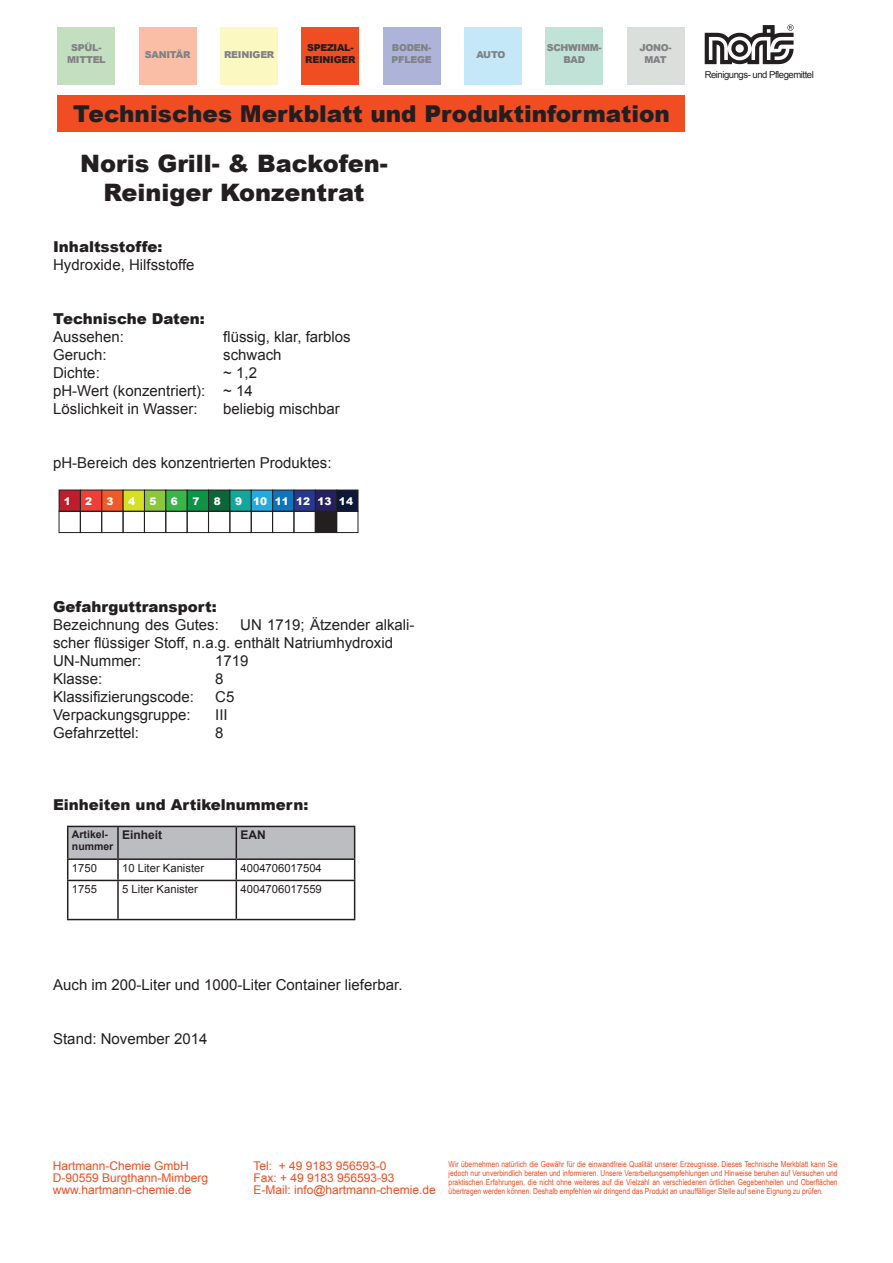
<style>
.page{position:relative;width:893px;height:1263px;background:#fff}
.page>*{position:absolute;margin:0;border:0;box-sizing:border-box;transform-origin:0 0}
.t1{font:900 24px/28.8px "Arial";color:#231f20;text-align:center}
.t2{font:900 23.25px "Arial";color:#231f20}
.t3{font:15px/18px "Arial";color:#231f20}
.t4{font:900 15px "Arial";color:#231f20}
.t5{font:12px/12px "Arial";color:#f04d22}
.t6{font:700 12px "Arial";color:#231f20}
.t7{font:11.25px "Arial";color:#231f20}
.t8{font:900 10.5px "Arial";color:#fff}
.t9{font:700 10.5px/12px "Arial";color:#231f20}
.t10{font:900 9.6px/12.3px "Arial";letter-spacing:-.025em;color:#808285;text-align:center}
.t11{font:9.6px "Arial";letter-spacing:-.05em;color:#231f20}
.t12{font:900 9.6px/12.3px "Arial";letter-spacing:-.025em;color:#231f20}
.t13{font:8.25px/9px "Arial Narrow";color:#f04d22;text-align:justify}
</style>
<div class="page">
<div style="left:383px;top:27px;width:58px;height:58px;background:#aeb3d9"></div>
<div style="left:464px;top:27px;width:58px;height:58px;background:#c4e8f7"></div>
<div style="left:301px;top:27px;width:58px;height:58px;background:#f04d22"></div>
<div style="left:220px;top:27px;width:58px;height:58px;background:#fbf8c1"></div>
<div style="left:627px;top:27px;width:58px;height:58px;background:#dadfdb"></div>
<div style="left:545px;top:27px;width:58px;height:58px;background:#c1e3d7"></div>
<div style="left:57px;top:27px;width:58px;height:58px;background:#c3dfbf"></div>
<div style="left:139px;top:27px;width:58px;height:58px;background:#fabda6"></div>
<svg style="left:705px;top:25px;width:89px;height:39px"></svg>
<div style="left:57px;top:95px;width:628px;height:37px;background:#f04d22"></div>
<hr style="left:67px;top:881px;width:1px;height:38px;background:#231f20">
<svg style="left:67px;top:826px;width:288px;height:54px"></svg>
<hr style="left:117px;top:881px;width:2px;height:38px;background:#231f20">
<hr style="left:236px;top:881px;width:1px;height:38px;background:#231f20">
<hr style="left:354px;top:881px;width:1px;height:38px;background:#231f20">
<hr style="left:67px;top:880px;width:51px;height:1px;background:#231f20">
<hr style="left:118px;top:880px;width:118px;height:1px;background:#231f20">
<hr style="left:236px;top:880px;width:119px;height:1px;background:#231f20">
<hr style="left:67px;top:919px;width:51px;height:1px;background:#231f20">
<hr style="left:118px;top:919px;width:118px;height:1px;background:#231f20">
<hr style="left:236px;top:919px;width:119px;height:1px;background:#231f20">
<div style="left:59px;top:490px;width:21px;height:21px;background:#be1d2c"></div>
<div style="left:80px;top:490px;width:22px;height:21px;background:#ee3e35"></div>
<div style="left:80px;top:490px;width:22px;height:22px;border:1px solid #231f20"></div>
<div style="left:102px;top:490px;width:21px;height:21px;background:#f15929"></div>
<div style="left:123px;top:490px;width:21px;height:21px;background:#d6df21"></div>
<div style="left:145px;top:490px;width:21px;height:21px;background:#8bc63e"></div>
<div style="left:144px;top:490px;width:22px;height:22px;border:1px solid #231f20"></div>
<div style="left:166px;top:490px;width:21px;height:21px;background:#3ab54a"></div>
<div style="left:187px;top:490px;width:21px;height:21px;background:#0d9344"></div>
<div style="left:187px;top:490px;width:22px;height:22px;border:1px solid #231f20"></div>
<div style="left:209px;top:490px;width:21px;height:21px;background:#0c6638"></div>
<div style="left:208px;top:490px;width:22px;height:22px;border:1px solid #231f20"></div>
<div style="left:230px;top:490px;width:21px;height:21px;background:#12a79d"></div>
<div style="left:251px;top:490px;width:22px;height:21px;background:#24aae1"></div>
<div style="left:251px;top:490px;width:22px;height:22px;border:1px solid #231f20"></div>
<div style="left:273px;top:490px;width:21px;height:21px;background:#1074bc"></div>
<div style="left:272px;top:490px;width:22px;height:22px;border:1px solid #231f20"></div>
<div style="left:294px;top:490px;width:21px;height:21px;background:#283890"></div>
<div style="left:294px;top:490px;width:22px;height:22px;border:1px solid #231f20"></div>
<div style="left:315px;top:490px;width:22px;height:21px;background:#252161"></div>
<div style="left:315px;top:490px;width:22px;height:22px;border:1px solid #231f20"></div>
<div style="left:337px;top:490px;width:21px;height:21px;background:#0b183a"></div>
<div style="left:336px;top:490px;width:22px;height:22px;border:1px solid #231f20"></div>
<div style="left:59px;top:511px;width:22px;height:22px;border:1px solid #231f20"></div>
<div style="left:80px;top:511px;width:22px;height:22px;border:1px solid #231f20"></div>
<div style="left:101px;top:511px;width:22px;height:22px;border:1px solid #231f20"></div>
<div style="left:123px;top:511px;width:22px;height:22px;border:1px solid #231f20"></div>
<div style="left:144px;top:511px;width:22px;height:22px;border:1px solid #231f20"></div>
<div style="left:165px;top:511px;width:22px;height:22px;border:1px solid #231f20"></div>
<div style="left:187px;top:511px;width:22px;height:22px;border:1px solid #231f20"></div>
<div style="left:208px;top:511px;width:22px;height:22px;border:1px solid #231f20"></div>
<div style="left:230px;top:511px;width:22px;height:22px;border:1px solid #231f20"></div>
<div style="left:251px;top:511px;width:22px;height:22px;border:1px solid #231f20"></div>
<div style="left:272px;top:511px;width:22px;height:22px;border:1px solid #231f20"></div>
<div style="left:294px;top:511px;width:22px;height:22px;border:1px solid #231f20"></div>
<div style="left:315px;top:511px;width:22px;height:21px;background:#231f20"></div>
<div style="left:315px;top:511px;width:22px;height:22px;border:1px solid #231f20"></div>
<div style="left:336px;top:511px;width:22px;height:22px;border:1px solid #231f20"></div>
<p class="t10" style="left:67px;top:41px;width:40px">SPÜL-<br>MITTEL</p>
<p class="t10" style="left:145px;top:48px;width:47px">SANITÄR</p>
<p class="t12" style="left:305px;top:41px;width:52px">SPEZIAL-<br>REINIGER</p>
<p class="t10" style="left:392px;top:41px;width:42px;text-align:left">BODEN-<br>PFLEGE</p>
<p class="t10" style="left:224px;top:48px;width:52px">REINIGER</p>
<p class="t10" style="left:476px;top:48px;width:30px">AUTO</p>
<p class="t10" style="left:547px;top:41px;width:57px">SCHWIMM-<br>BAD</p>
<p class="t10" style="left:639px;top:41px;width:34px">JONO-<br>MAT</p>
<h2 class="t2" style="left:73px;top:97px;width:598px">Technisches Merkblatt und Produktinformation</h2>
<h1 class="t1" style="left:80px;top:149px;width:309px">Noris Grill- &amp; Backofen-<br>Reiniger Konzentrat</h1>
<h3 class="t4" style="left:53px;top:236px;width:111px">Inhaltsstoffe:</h3>
<h3 class="t3" style="left:53px;top:256px;width:143px">Hydroxide, Hilfsstoffe</h3>
<h3 class="t4" style="left:53px;top:308px;width:153px">Technische Daten:</h3>
<h3 class="t3" style="left:53px;top:328px;width:72px">Aussehen:</h3>
<h3 class="t3" style="left:223px;top:328px;width:129px">flüssig, klar, farblos</h3>
<h3 class="t3" style="left:53px;top:346px;width:55px">Geruch:</h3>
<h3 class="t3" style="left:223px;top:346px;width:60px">schwach</h3>
<h3 class="t3" style="left:53px;top:364px;width:48px">Dichte:</h3>
<h3 class="t3" style="left:53px;top:364px;width:205px;text-indent:170px">~ 1,2 pH-Wert (konzentriert): ~ 14<br>Löslichkeit in Wasser:</h3>
<h3 class="t3" style="left:223px;top:400px;width:118px">beliebig mischbar</h3>
<h3 class="t3" style="left:53px;top:454px;width:280px">pH-Bereich des konzentrierten Produktes:</h3>
<p class="t8" style="left:64px;top:494px;width:9px">1</p>
<p class="t8" style="left:85px;top:494px;width:9px">2</p>
<p class="t8" style="left:107px;top:494px;width:9px">3</p>
<p class="t8" style="left:128px;top:494px;width:9px">4</p>
<p class="t8" style="left:149px;top:494px;width:9px">5</p>
<p class="t8" style="left:171px;top:494px;width:9px">6</p>
<p class="t8" style="left:192px;top:494px;width:9px">7</p>
<p class="t8" style="left:214px;top:494px;width:9px">8</p>
<p class="t8" style="left:235px;top:494px;width:119px">9 10 11 12 13 14</p>
<p class="t11" style="left:705px;top:68px;width:111px">Reinigungs- und Pflegemittel</p>
<h3 class="t4" style="left:53px;top:596px;width:165px">Gefahrguttransport:</h3>
<h3 class="t3" style="left:53px;top:616px;width:167px">Bezeichnung des Gutes:</h3>
<h3 class="t3" style="left:53px;top:616px;width:363px;text-indent:187px">UN 1719; Ätzender alkali&shy;scher flüssiger Stoff, n.a.g. enthält Natriumhydroxid<br>UN-Nummer:</h3>
<h3 class="t3" style="left:215px;top:652px;width:35px">1719</h3>
<h3 class="t3" style="left:53px;top:670px;width:51px">Klasse:</h3>
<h3 class="t3" style="left:215px;top:670px;width:10px">8</h3>
<h3 class="t3" style="left:53px;top:688px;width:142px">Klassifizierungscode:</h3>
<h3 class="t3" style="left:215px;top:688px;width:21px">C5</h3>
<h3 class="t3" style="left:53px;top:706px;width:139px">Verpackungsgruppe:</h3>
<h3 class="t3" style="left:215px;top:706px;width:14px">III</h3>
<h3 class="t3" style="left:53px;top:724px;width:87px">Gefahrzettel:</h3>
<h3 class="t3" style="left:215px;top:724px;width:10px">8</h3>
<h3 class="t4" style="left:53px;top:794px;width:257px">Einheiten und Artikelnummern:</h3>
<p class="t9" style="left:72px;top:829px;width:43px">Artikel&shy;nummer</p>
<h3 class="t6" style="left:122px;top:827px;width:42px">Einheit</h3>
<h3 class="t6" style="left:241px;top:827px;width:27px">EAN</h3>
<h3 class="t7" style="left:72px;top:860px;width:27px">1750</h3>
<h3 class="t7" style="left:122px;top:860px;width:83px">10 Liter Kanister</h3>
<h3 class="t7" style="left:241px;top:860px;width:83px">4004706017504</h3>
<h3 class="t7" style="left:72px;top:881px;width:27px">1755</h3>
<h3 class="t7" style="left:122px;top:881px;width:77px">5 Liter Kanister</h3>
<h3 class="t7" style="left:241px;top:881px;width:83px">4004706017559</h3>
<h3 class="t3" style="left:53px;top:976px;width:351px">Auch im 200-Liter und 1000-Liter Container lieferbar.</h3>
<h3 class="t3" style="left:53px;top:1030px;width:156px">Stand: November 2014</h3>
<h3 class="t5" style="left:53px;top:1159px;width:157px">Hartmann-Chemie GmbH<br>D-90559 Burgthann-Mimberg www.hartmann-chemie.de</h3>
<p class="t13" style="left:449px;top:1159px;width:391px">Wir übernehmen natürlich die Gewähr für die einwandfreie Qualität unserer Erzeugnisse. Dieses Technische Merkblatt kann Sie jedoch nur unverbindlich beraten und informieren. Unsere Verarbeitungsempfehlungen und Hinweise beruhen auf Versuchen und praktischen Erfahrungen, die nicht ohne weiteres auf die Vielzahl an verschiedenen örtlichen Gegebenheiten und Oberflächen übertragen werden können. Deshalb empfehlen wir dringend das Produkt an unauffälliger Stelle auf seine Eignung zu prüfen.</p>
<h3 class="t5" style="left:253px;top:1159px;width:184px">Tel: + 49 9183 956593-0<br>Fax: + 49 9183 956593-93<br>E-Mail: info@hartmann-chemie.de</h3>
</div>
